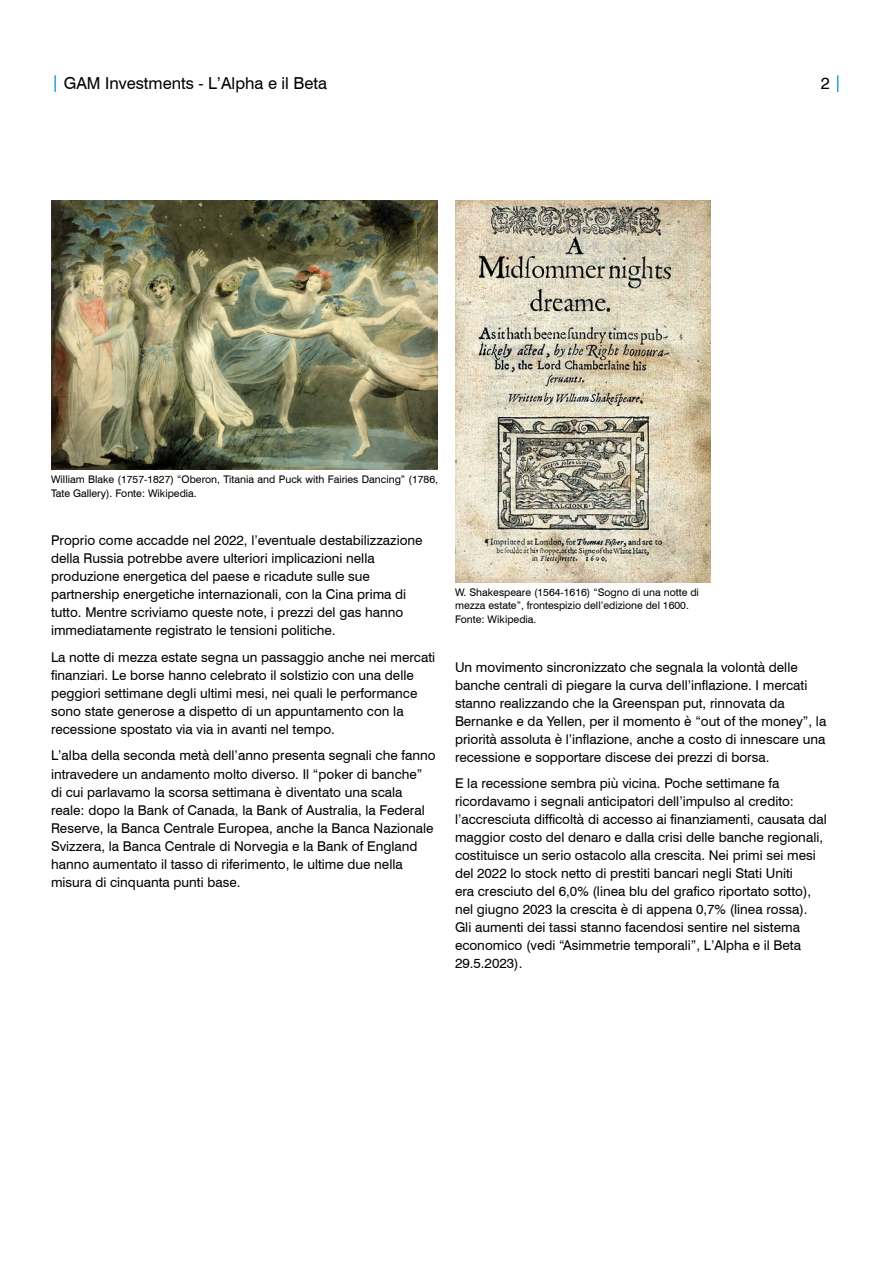
<style>
.page{position:relative;width:893px;height:1263px;background:#fff}
.page>*{position:absolute;margin:0;border:0;box-sizing:border-box;transform-origin:0 0}
.t1{font:16.5px "Swiss 721 BT";color:#000}
.BODY_text{font:13.5px/18px "Swiss 721 BT";color:#000}
.DISCLAIMER{font:10.5px/13.5px "Swiss 721 BT";color:#000}
.s1{color:#0087c7}
</style>
<div class="page">
<img style="left:51px;top:200px;width:387px;height:270px">
<img style="left:455px;top:200px;width:255px;height:382px">
<p class="t1" style="left:51px;top:73px;width:277px"><span class="s1">|</span> GAM Investments - L’Alpha e il Beta</p>
<p class="t1" style="left:821px;top:73px;width:22px">2 <span class="s1">|</span></p>
<p class="DISCLAIMER" style="left:51px;top:473px;width:388px">William Blake (1757-1827) “Oberon, Titania and Puck with Fairies Dancing” (1786,<br>Tate Gallery). Fonte: Wikipedia.</p>
<p class="BODY_text" style="left:51px;top:531px;width:373px">Proprio come accadde nel 2022, l’eventuale destabilizzazione della Russia potrebbe avere ulteriori implicazioni nella produzione energetica del paese e ricadute sulle sue partnership energetiche internazionali, con la Cina prima di tutto. Mentre scriviamo queste note, i prezzi del gas hanno immediatamente registrato le tensioni politiche.</p>
<p class="BODY_text" style="left:51px;top:648px;width:386px">La notte di mezza estate segna un passaggio anche nei mercati finanziari. Le borse hanno celebrato il solstizio con una delle peggiori settimane degli ultimi mesi, nei quali le performance sono state generose a dispetto di un appuntamento con la recessione spostato via via in avanti nel tempo.</p>
<p class="BODY_text" style="left:51px;top:746px;width:386px">L’alba della seconda metà dell’anno presenta segnali che fanno intravedere un andamento molto diverso. Il “poker di banche” di cui parlavamo la scorsa settimana è diventato una scala reale: dopo la Bank of Canada, la Bank of Australia, la Federal Reserve, la Banca Centrale Europea, anche la Banca Nazionale Svizzera, la Banca Centrale di Norvegia e la Bank of England hanno aumentato il tasso di riferimento, le ultime due nella misura di cinquanta punti base.</p>
<p class="DISCLAIMER" style="left:455px;top:585px;width:245px">W. Shakespeare (1564-1616) “Sogno di una notte di mezza estate”, frontespizio dell’edizione del 1600.<br>Fonte: Wikipedia.</p>
<p class="BODY_text" style="left:455px;top:658px;width:373px">Un movimento sincronizzato che segnala la volontà delle banche centrali di piegare la curva dell’inflazione. I mercati stanno realizzando che la Greenspan put, rinnovata da Bernanke e da Yellen, per il momento è “out of the money”, la priorità assoluta è l’inflazione, anche a costo di innescare una recessione e sopportare discese dei prezzi di borsa.</p>
<p class="BODY_text" style="left:455px;top:774px;width:373px">E la recessione sembra più vicina. Poche settimane fa ricordavamo i segnali anticipatori dell’impulso al credito: l’accresciuta difficoltà di accesso ai finanziamenti, causata dal maggior costo del denaro e dalla crisi delle banche regionali, costituisce un serio ostacolo alla crescita. Nei primi sei mesi del 2022 lo stock netto di prestiti bancari negli Stati Uniti<br>era cresciuto del 6,0% (linea blu del grafico riportato sotto), nel giugno 2023 la crescita è di appena 0,7% (linea rossa).<br>Gli aumenti dei tassi stanno facendosi sentire nel sistema economico (vedi “Asimmetrie temporali”, L’Alpha e il Beta 29.5.2023).</p>
</div>
